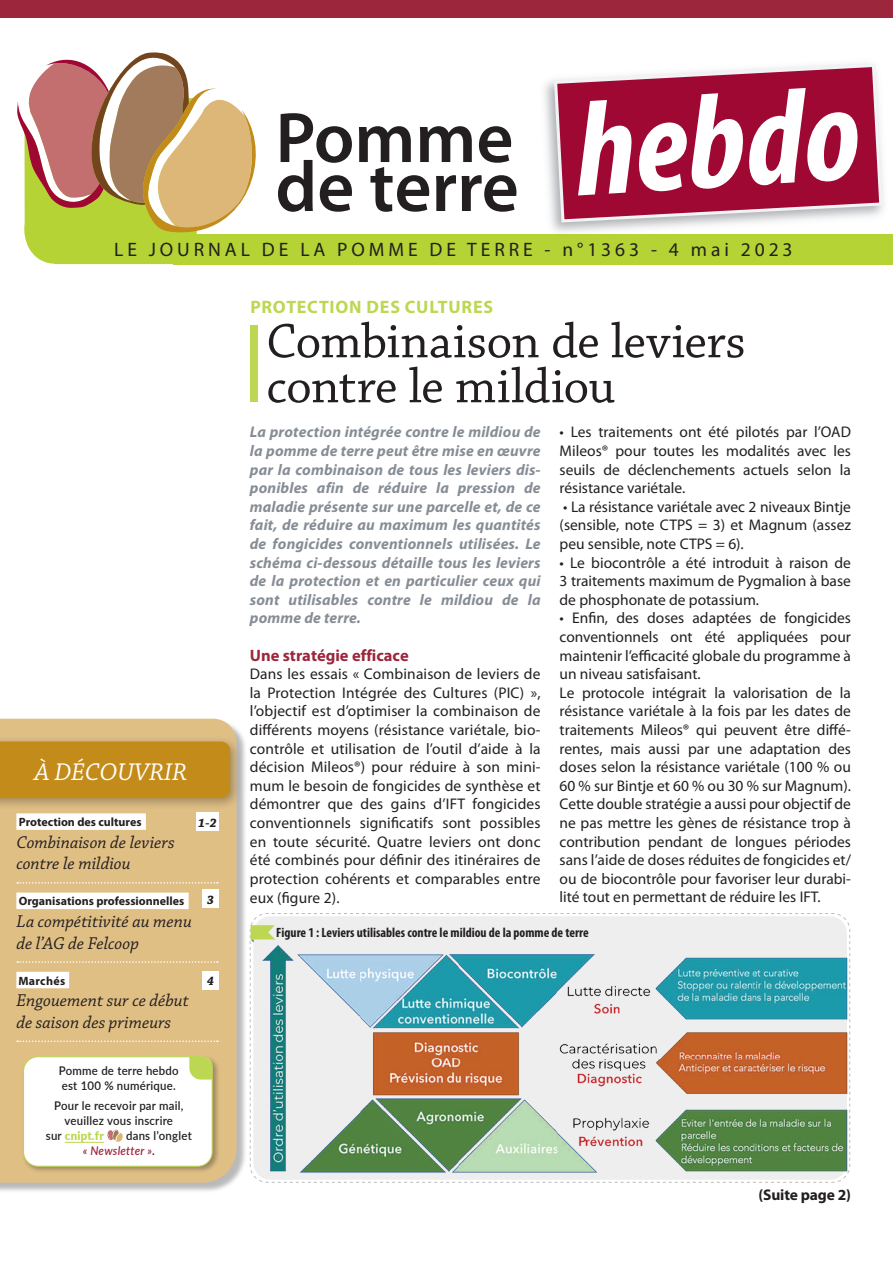
<style>
.page{position:relative;width:893px;height:1263px;background:#fff}
.page>*{position:absolute;margin:0;border:0;box-sizing:border-box;transform-origin:0 0}
.t1{font:italic 700 condensed 135.3px "Myriad Pro";color:#fff}
.t2{font:600 71.85px "Myriad Pro";color:#231f20}
.t3{font:51px/45px "Chaparral Pro";letter-spacing:-.01em;color:#231f20}
.t4{font:italic 25.5px "Chaparral Pro";color:#fff}
.t5{font:19.5px "Myriad Pro";letter-spacing:.2em;color:#231f20}
.t6{font:italic 18px/21.6px "Chaparral Pro";letter-spacing:.005em;color:#231f20}
.t7{font:700 18px "Myriad Pro";letter-spacing:.04em;color:#bcd752}
.t8{font:700 16.5px "Myriad Pro";color:#9c273d}
.t9{font:15.45px/18.6px "Myriad Pro";color:#231f20;text-align:justify}
.t10{font:italic 700 15.45px/18.6px "Myriad Pro";letter-spacing:.01em;color:#878d95;text-align:justify}
.t11{font:700 15.45px "Myriad Pro";letter-spacing:-.01em;color:#231f20}
.t12{font:700 condensed 13.5px "Myriad Pro";color:#231f20}
.t13{font:italic 700 12.75px "Chaparral Pro";color:#231f20}
.t14{font:600 12px/15px "Lato";letter-spacing:.02em;color:#231f20;scale:.95 1}
.t15{font:700 12px "Myriad Pro";color:#231f20}
.t16{font:900 12px "Lato";letter-spacing:.02em;color:#bcd752;scale:.95 1}
.t17{font:700 12px "Myriad Pro";letter-spacing:.025em;color:#231f20}
.s1{font-weight:600;color:#231f20}
.s2{font-style:italic;color:#9c273d}
</style>
<div class="page">
<div style="left:0;top:0;width:893px;height:18px;background:#9c273d"></div>
<svg style="left:17px;top:52px;width:239px;height:212px"></svg>
<div style="left:173px;top:234px;width:720px;height:30px;background:#b5d334"></div>
<svg style="left:554px;top:64px;width:328px;height:158px;background:#ab2f52"></svg>
<div style="left:0;top:720px;width:247px;height:473px;background:#231f20;opacity:.31"></div>
<div style="left:0;top:719px;width:236px;height:464px;background:#e0bf85"></div>
<div style="left:16px;top:813px;width:130px;height:17px;background:#fff"></div>
<svg style="left:17px;top:882px;width:201px;height:1px"></svg>
<div style="left:16px;top:892px;width:173px;height:17px;background:#fff"></div>
<svg style="left:17px;top:961px;width:201px;height:2px"></svg>
<div style="left:16px;top:972px;width:53px;height:16px;background:#fff"></div>
<svg style="left:17px;top:1040px;width:201px;height:2px"></svg>
<div style="left:0;top:735px;width:243px;height:76px;background:#231f20;opacity:.35"></div>
<div style="left:0;top:741px;width:230px;height:57px;background:#c38c1a"></div>
<div style="left:196px;top:813px;width:23px;height:18px;background:#fff"></div>
<div style="left:202px;top:971px;width:17px;height:19px;background:#fff"></div>
<div style="left:202px;top:890px;width:17px;height:18px;background:#fff"></div>
<div style="left:22px;top:1055px;width:198px;height:119px;background:#231f20;opacity:.35"></div>
<svg style="left:23px;top:1056px;width:190px;height:110px"></svg>
<div style="left:250px;top:325px;width:8px;height:77px;background:#bcd752"></div>
<svg style="left:249px;top:913px;width:601px;height:270px"></svg>
<svg style="left:250px;top:913px;width:578px;height:249px;background:#eeeeed"></svg>
<img style="left:263px;top:944px;width:588px;height:231px">
<h2 class="t2" style="left:275px;top:92px;width:240px">Pomme</h2>
<h2 class="t2" style="left:275px;top:141px;width:245px">de terre</h2>
<h1 class="t1" style="left:571px;top:65px;width:286px;rotate:-3deg">hebdo</h1>
<p class="t5" style="left:114px;top:237px;width:680px">LE JOURNAL DE LA POMME DE TERRE - n°1363 - 4 mai 2023</p>
<h3 class="t4" style="left:34px;top:758px;width:154px">À DÉCOUVRIR</h3>
<p class="t15" style="left:19px;top:814px;width:124px">Protection des cultures</p>
<p class="t6" style="left:16px;top:832px;width:160px">Combinaison de leviers contre le mildiou</p>
<p class="t15" style="left:19px;top:893px;width:167px">Organisations professionnelles</p>
<p class="t6" style="left:16px;top:911px;width:177px">La compétitivité au menu de l’AG de Felcoop</p>
<p class="t17" style="left:18px;top:973px;width:48px">Marchés</p>
<p class="t6" style="left:16px;top:990px;width:174px">Engouement sur ce début de saison des primeurs</p>
<p class="t13" style="left:198px;top:815px;width:20px">1-2</p>
<p class="t13" style="left:207px;top:892px;width:9px">3</p>
<p class="t13" style="left:207px;top:974px;width:9px">4</p>
<p class="t14" style="left:59px;top:1063px;width:128px">Pomme de terre hebdo est 100 % numérique.</p>
<p class="t14" style="left:54px;top:1097px;width:138px">Pour le recevoir par mail,</p>
<p class="t14" style="left:65px;top:1112px;width:116px">veuillez vous inscrire</p>
<p class="t16" style="left:46px;top:1126px;width:62px"><span class="s1">sur</span> cnipt.fr</p>
<p class="t14" style="left:83px;top:1127px;width:116px;text-indent:43px">dans l’onglet <span class="s2">« Newsletter »</span>.</p>
<p class="t7" style="left:251px;top:295px;width:244px">PROTECTION DES CULTURES</p>
<h3 class="t3" style="left:266px;top:321px;width:481px">Combinaison de leviers contre le mildiou</h3>
<p class="t10" style="left:250px;top:422px;width:292px">La protection intégrée contre le mildiou de la pomme de terre peut être mise en œuvre par la combinaison de tous les leviers dis&shy;ponibles afin de réduire la pression de maladie présente sur une parcelle et, de ce fait, de réduire au maximum les quantités de fongicides conventionnels utilisées. Le schéma ci-dessous détaille tous les leviers de la protection et en particulier ceux qui sont utilisables contre le mildiou de la pomme de terre.</p>
<p class="t8" style="left:250px;top:644px;width:160px">Une stratégie efficace</p>
<p class="t9" style="left:250px;top:664px;width:292px">Dans les essais « Combinaison de leviers de la Protection Intégrée des Cultures (PIC) », l’objectif est d’optimiser la combinaison de différents moyens (résistance variétale, bio&shy;contrôle et utilisation de l’outil d’aide à la décision Mileos®) pour réduire à son mini&shy;mum le besoin de fongicides de synthèse et démontrer que des gains d’IFT fongicides conventionnels significatifs sont possibles en toute sécurité. Quatre leviers ont donc été combinés pour définir des itinéraires de protection cohérents et comparables entre eux (figure 2).</p>
<p class="t9" style="left:560px;top:423px;width:293px">• Les traitements ont été pilotés par l’OAD Mileos® pour toutes les modalités avec les seuils de déclenchements actuels selon la résistance variétale.</p>
<p class="t9" style="left:560px;top:497px;width:293px">• La résistance variétale avec 2 niveaux Bintje (sensible, note CTPS = 3) et Magnum (assez peu sensible, note CTPS = 6).</p>
<p class="t9" style="left:560px;top:553px;width:293px">• Le biocontrôle a été introduit à raison de 3 traitements maximum de Pygmalion à base de phosphonate de potassium.</p>
<p class="t9" style="left:560px;top:609px;width:293px;text-align:left">• Enfin, des doses adaptées de fongicides conventionnels ont été appliquées pour maintenir l’efficacité globale du programme à un niveau satisfaisant.<br>Le protocole intégrait la valorisation de la résistance variétale à la fois par les dates de traitements Mileos® qui peuvent être diffé&shy;rentes, mais aussi par une adaptation des doses selon la résistance variétale (100 % ou 60 % sur Bintje et 60 % ou 30 % sur Magnum).<br>Cette double stratégie a aussi pour objectif de ne pas mettre les gènes de résistance trop à contribution pendant de longues périodes sans l’aide de doses réduites de fongicides et/ ou de biocontrôle pour favoriser leur durabi&shy;lité tout en permettant de réduire les IFT.</p>
<p class="t12" style="left:276px;top:924px;width:314px">Figure 1 : Leviers utilisables contre le mildiou de la pomme de terre</p>
<p class="t11" style="left:758px;top:1185px;width:94px">(Suite page 2)</p>
</div>
